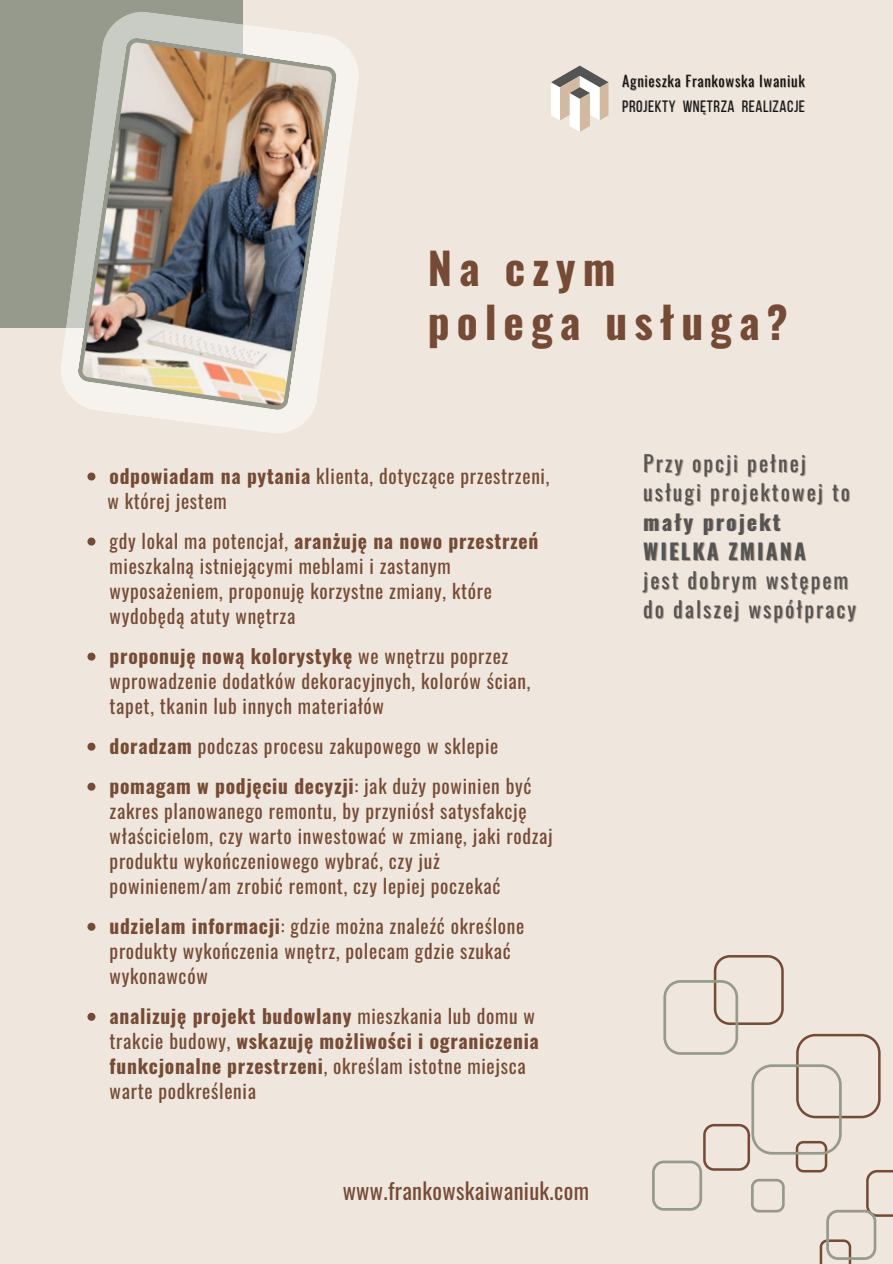
<style>
.page{position:relative;width:893px;height:1264px;background:#fff}
.page>*{position:absolute;margin:0;border:0;box-sizing:border-box;transform-origin:0 0}
.t1{font:700 43.5px "Oswald";letter-spacing:.16em;color:#764b36}
.t2{font:22.5px "Oswald";letter-spacing:.015em;color:#764b36}
.t3{font:21.45px/29.2px "Oswald";letter-spacing:.1em;color:#545454}
.t4{font:700 21.45px "Oswald";letter-spacing:.1em;color:#545454}
.t5{font:19.5px/25px "Oswald";letter-spacing:.035em;color:#764b36}
.t6{font:700 19.5px/25px "Oswald";letter-spacing:.035em;color:#764b36}
.t7{font:16.35px "Bebas Neue";letter-spacing:.045em;color:#121212}
.t8{font:14.85px "Oswald";letter-spacing:.045em;color:#121212}
.s1{font-weight:700}
.s2{font-weight:400}
</style>
<div class="page">
<div style="left:0;top:0;width:892px;height:1263px;background:#efe7dd"></div>
<svg style="left:87px;top:472px;width:8px;height:8px"></svg>
<svg style="left:87px;top:537px;width:8px;height:8px"></svg>
<svg style="left:87px;top:652px;width:8px;height:8px"></svg>
<svg style="left:87px;top:742px;width:8px;height:8px"></svg>
<svg style="left:87px;top:782px;width:8px;height:8px"></svg>
<svg style="left:87px;top:922px;width:8px;height:8px"></svg>
<svg style="left:87px;top:1012px;width:8px;height:8px"></svg>
<svg style="left:652px;top:955px;width:240px;height:308px"></svg>
<div style="left:0;top:0;width:242px;height:328px;background:#959a8c"></div>
<svg style="left:61px;top:9px;width:298px;height:424px"></svg>
<img style="left:77px;top:37px;width:260px;height:373px">
<svg style="left:551px;top:66px;width:57px;height:66px"></svg>
<p class="t8" style="left:622px;top:69px;width:184px">Agnieszka Frankowska Iwaniuk</p>
<p class="t7" style="left:622px;top:99px;width:184px">PROJEKTY WNĘTRZA REALIZACJE</p>
<p class="t1" style="left:428px;top:234px;width:189px">Na czym</p>
<p class="t1" style="left:428px;top:288px;width:361px">polega usługa?</p>
<p class="t5" style="left:110px;top:462px;width:441px"><span class="s1">odpowiadam na pytania</span> klienta, dotyczące przestrzeni,</p>
<p class="t5" style="left:107px;top:487px;width:121px">w której jestem</p>
<p class="t5" style="left:110px;top:527px;width:430px">gdy lokal ma potencjał, <span class="s1">aranżuję na nowo przestrzeń </span>mieszkalną istniejącymi meblami i zastanym wyposażeniem, proponuję korzystne zmiany, które wydobędą atuty wnętrza</p>
<p class="t5" style="left:110px;top:642px;width:422px"><span class="s1">proponuję nową kolorystykę</span> we wnętrzu poprzez wprowadzenie dodatków dekoracyjnych, kolorów ścian, tapet, tkanin lub innych materiałów</p>
<p class="t5" style="left:110px;top:732px;width:390px"><span class="s1">doradzam</span> podczas procesu zakupowego w sklepie</p>
<p class="t5" style="left:110px;top:772px;width:444px"><span class="s1">pomagam w podjęciu decyzji</span>: jak duży powinien być zakres planowanego remontu, by przyniósł satysfakcję właścicielom, czy warto inwestować w zmianę, jaki rodzaj produktu wykończeniowego wybrać, czy już powinienem/am zrobić remont, czy lepiej poczekać</p>
<p class="t5" style="left:110px;top:912px;width:416px"><span class="s1">udzielam informacji</span>: gdzie można znaleźć określone produkty wykończenia wnętrz, polecam gdzie szukać wykonawców</p>
<p class="t6" style="left:110px;top:1002px;width:430px">analizuję projekt budowlany <span class="s2">mieszkania lub domu w trakcie budowy,</span> wskazuję możliwości i ograniczenia funkcjonalne przestrzeni<span class="s2">, określam istotne miejsca warte podkreślenia</span></p>
<p class="t2" style="left:343px;top:1173px;width:248px">www.frankowskaiwaniuk.com</p>
<p class="t3" style="left:643px;top:447px;width:208px">Przy opcji pełnej usługi projektowej to</p>
<p class="t4" style="left:643px;top:505px;width:139px">mały projekt</p>
<p class="t4" style="left:643px;top:534px;width:164px">WIELKA ZMIANA</p>
<p class="t3" style="left:643px;top:564px;width:206px">jest dobrym wstępem</p>
<p class="t3" style="left:643px;top:594px;width:214px">do dalszej współpracy</p>
</div>
